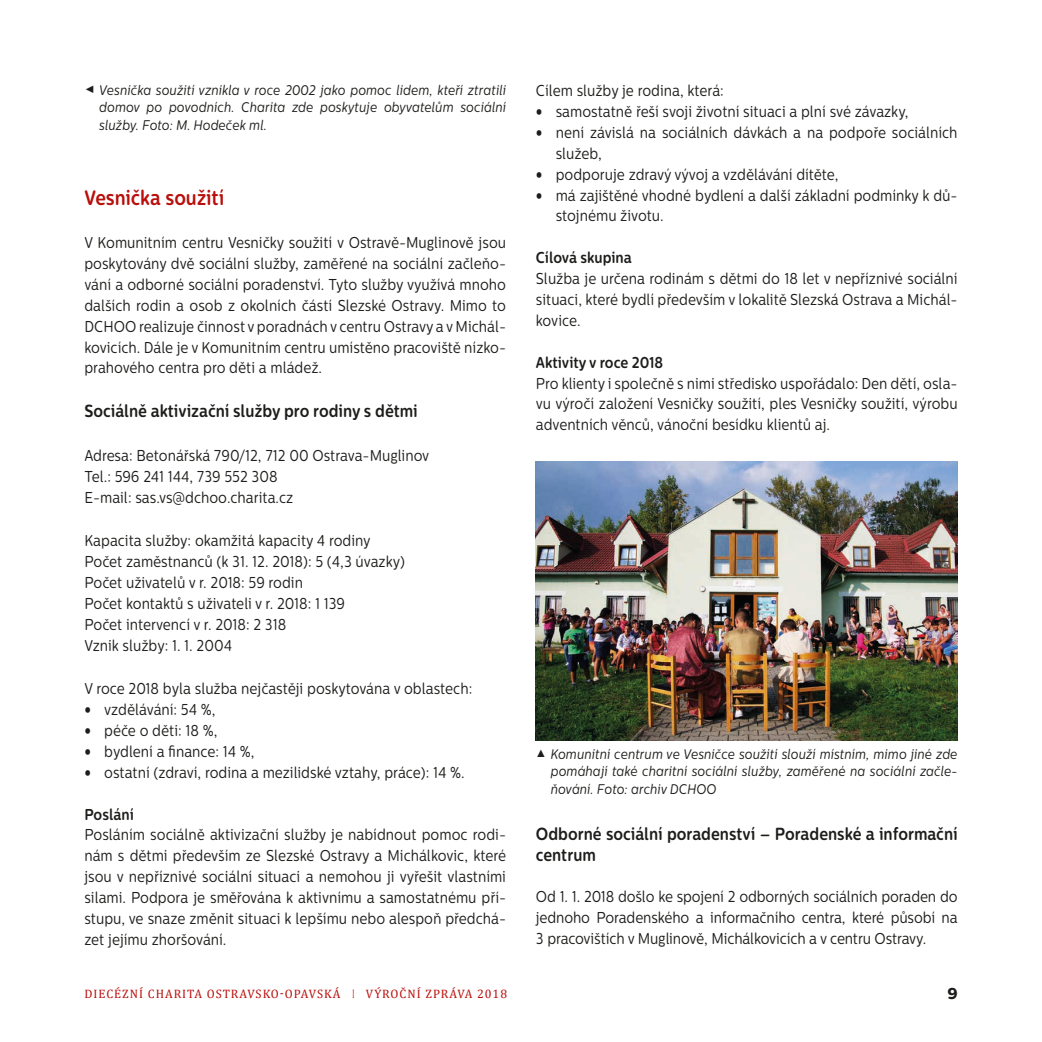
<style>
.page{position:relative;width:1042px;height:1042px;background:#fff}
.page>*{position:absolute;margin:0;border:0;box-sizing:border-box;transform-origin:0 0}
.t1{font:700 21px "Centrale Sans Rounded";color:#b80f0c;scale:.85 1}
.t2{font:700 17.5px/20.8px "Centrale Sans Rounded";color:#1d1d1b;scale:.85 1}
.t3{font:15.75px/20.8px "Centrale Sans Rounded";color:#1d1d1b;text-align:justify;scale:.85 1}
.t4{font:700 15.75px "Centrale Sans Rounded";color:#1d1d1b;scale:.85 1}
.t5{font:800 15.75px "Centrale Sans Rounded";color:#1d1d1b}
.t6{font:italic 14px/17.5px "Centrale Sans Rounded";color:#1d1d1b;text-align:justify;scale:.85 1}
.t7{font:12.25px "Cambria";letter-spacing:.08em;color:#b80f0c}
.s1{font-family:"Times New Roman";font-style:normal;font-size:10.5px}
.s2{font-family:"Calibri";font-weight:700}
</style>
<div class="page">
<img style="left:536px;top:461px;width:421px;height:280px">
<p class="t6" style="left:99px;top:81px;width:480px;text-indent:-15px"><span class="s1">◄</span> Vesnička soužití vznikla v roce 2002 jako pomoc lidem, kteří ztratili domov po povodních. Charita zde poskytuje obyvatelům sociální služby. Foto: M. Hodeček ml.</p>
<h1 class="t1" style="left:84px;top:184px;width:166px">Vesnička soužití</h1>
<p class="t3" style="left:84px;top:232px;width:498px">V Komunitním centru Vesničky soužití v Ostravě-Muglinově jsou poskytovány dvě sociální služby, zaměřené na sociální začleňo&shy;vání a odborné sociální poradenství. Tyto služby využívá mnoho dalších rodin a osob z okolních částí Slezské Ostravy. Mimo to DCHOO realizuje činnost v poradnách v centru Ostravy a v Michál&shy;kovicích. Dále je v Komunitním centru umístěno pracoviště nízko&shy;prahového centra pro děti a mládež.</p>
<p class="t2" style="left:84px;top:401px;width:394px">Sociálně aktivizační služby pro rodiny s dětmi</p>
<p class="t3" style="left:84px;top:445px;width:407px;text-align:left">Adresa: Betonářská 790/12, 712 00 Ostrava-Muglinov<br>Tel. : 596 241 144, 739 552 308<br>E-mail: sas.vs@dchoo.charita.cz</p>
<p class="t3" style="left:84px;top:530px;width:379px;text-align:left">Kapacita služby: okamžitá kapacity 4 rodiny Počet zaměstnanců (k 31. 12. 2018): 5 (4,3 úvazky)<br>Počet uživatelů v r. 2018: 59 rodin<br>Počet kontaktů s uživateli v r. 2018: 1 139<br>Počet intervencí v r. 2018: 2 318<br>Vznik služby: 1. 1. 2004</p>
<p class="t3" style="left:84px;top:678px;width:458px">V roce 2018 byla služba nejčastěji poskytována v oblastech:</p>
<p class="t3" style="left:84px;top:699px;width:156px"><span class="s2">•</span> vzdělávání: 54 %,</p>
<p class="t3" style="left:84px;top:720px;width:158px"><span class="s2">•</span> péče o děti: 18 %,</p>
<p class="t3" style="left:84px;top:741px;width:202px"><span class="s2">•</span> bydlení a finance: 14 %,</p>
<p class="t3" style="left:84px;top:762px;width:446px"><span class="s2">•</span> ostatní (zdraví, rodina a mezilidské vztahy, práce): 14 %.</p>
<p class="t4" style="left:84px;top:804px;width:60px">Poslání</p>
<p class="t3" style="left:84px;top:824px;width:498px">Posláním sociálně aktivizační služby je nabídnout pomoc rodi&shy;nám s dětmi především ze Slezské Ostravy a Michálkovic, které jsou v nepříznivé sociální situaci a nemohou ji vyřešit vlastními silami. Podpora je směřována k aktivnímu a samostatnému pří&shy;stupu, ve snaze změnit situaci k lepšímu nebo alespoň předchá&shy;zet jejímu zhoršování.</p>
<p class="t3" style="left:536px;top:80px;width:223px">Cílem služby je rodina, která:</p>
<p class="t3" style="left:536px;top:101px;width:440px"><span class="s2">•</span> samostatně řeší svoji životní situaci a plní své závazky,</p>
<p class="t3" style="left:556px;top:122px;width:474px;text-indent:-20px"><span class="s2">•</span> není závislá na sociálních dávkách a na podpoře sociálních služeb,</p>
<p class="t3" style="left:536px;top:164px;width:358px"><span class="s2">•</span> podporuje zdravý vývoj a vzdělávání dítěte,</p>
<p class="t3" style="left:556px;top:185px;width:474px;text-indent:-20px"><span class="s2">•</span> má zajištěné vhodné bydlení a další základní podmínky k dů&shy;stojnému životu.</p>
<p class="t4" style="left:536px;top:248px;width:114px">Cílová skupina</p>
<p class="t3" style="left:536px;top:268px;width:498px">Služba je určena rodinám s dětmi do 18 let v nepříznivé sociální situaci, které bydlí především v lokalitě Slezská Ostrava a Michál&shy;kovice.</p>
<p class="t4" style="left:536px;top:352px;width:151px">Aktivity v roce 2018</p>
<p class="t3" style="left:536px;top:373px;width:498px">Pro klienty i společně s nimi středisko uspořádalo: Den dětí, osla&shy;vu výročí založení Vesničky soužití, ples Vesničky soužití, výrobu adventních věnců, vánoční besídku klientů aj.</p>
<p class="t6" style="left:551px;top:745px;width:480px;text-indent:-15px"><span class="s1">▲</span> Komunitní centrum ve Vesničce soužití slouží místním, mimo jiné zde pomáhají také charitní sociální služby, zaměřené na sociální začle&shy;ňování. Foto: archiv DCHOO</p>
<p class="t2" style="left:536px;top:823px;width:498px">Odborné sociální poradenství – Poradenské a informační centrum</p>
<p class="t3" style="left:536px;top:886px;width:498px">Od 1. 1. 2018 došlo ke spojení 2 odborných sociálních poraden do jednoho Poradenského a informačního centra, které působí na 3 pracovištích v Muglinově, Michálkovicích a v centru Ostravy.</p>
<p class="t7" style="left:84px;top:986px;width:424px">DIECÉZNÍ CHARITA OSTRAVSKO-OPAVSKÁ I VÝROČNÍ ZPRÁVA 2018</p>
<p class="t5" style="left:947px;top:983px;width:12px">9</p>
</div>
